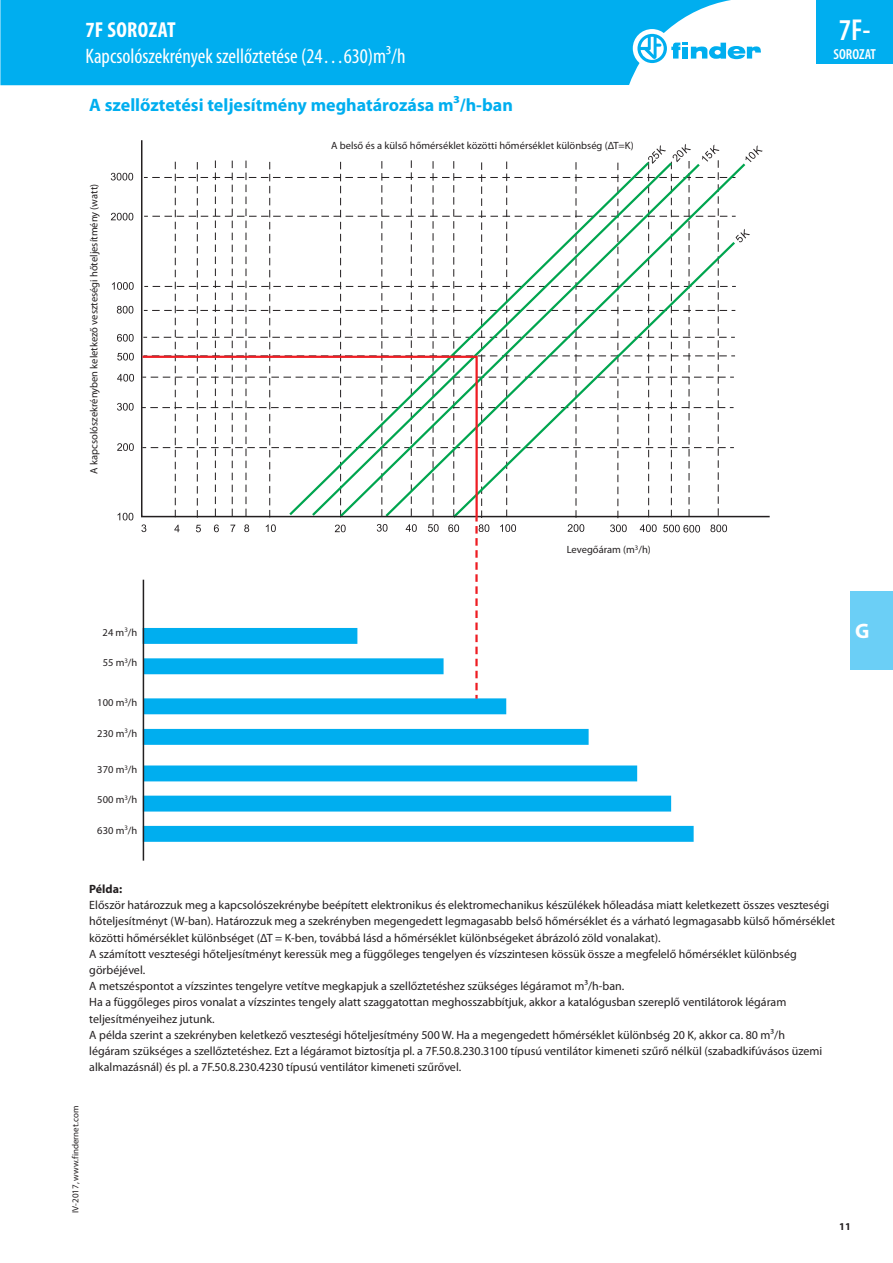
<style>
.page{position:relative;width:893px;height:1263px;background:#fff}
.page>*{position:absolute;margin:0;border:0;box-sizing:border-box;transform-origin:0 0}
.t1{font:600 condensed 30.3px "Myriad Pro";color:#fff}
.t2{font:700 condensed 21.75px "Myriad Pro";letter-spacing:.02em;color:#fff}
.t3{font:condensed 21px "Myriad Pro";color:#fff}
.t4{font:700 21px "Myriad Pro";color:#fff}
.t5{font:700 18px "Myriad Pro";color:#00aeef}
.t6{font:600 condensed 14.55px "Myriad Pro";color:#fff}
.t7{font:12px/16.2px "Myriad Pro";color:#231f20}
.t8{font:700 12px "Myriad Pro";color:#231f20}
.t9{font:10.5px "Myriad Pro";color:#231f20}
.t10{font:700 10.5px "Myriad Pro";color:#231f20}
.t11{font:9px "Myriad Pro";color:#231f20}
</style>
<div class="page">
<div style="left:0;top:0;width:731px;height:85px;background:#00aeef"></div>
<div style="left:851px;top:591px;width:42px;height:79px;background:#6bcff6"></div>
<div style="left:633px;top:29px;width:38px;height:39px;background:#fff;border-radius:50%"></div>
<svg style="left:637px;top:34px;width:124px;height:29px"></svg>
<div style="left:816px;top:0;width:77px;height:64px;background:#00aeef"></div>
<svg style="left:111px;top:173px;width:22px;height:7px"></svg>
<svg style="left:111px;top:213px;width:22px;height:7px"></svg>
<svg style="left:112px;top:282px;width:22px;height:8px"></svg>
<svg style="left:117px;top:306px;width:16px;height:8px"></svg>
<svg style="left:117px;top:334px;width:17px;height:8px"></svg>
<svg style="left:117px;top:353px;width:17px;height:7px"></svg>
<svg style="left:117px;top:374px;width:17px;height:8px"></svg>
<svg style="left:117px;top:403px;width:17px;height:8px"></svg>
<svg style="left:117px;top:443px;width:17px;height:8px"></svg>
<svg style="left:118px;top:513px;width:15px;height:7px"></svg>
<svg style="left:141px;top:140px;width:629px;height:721px"></svg>
<svg style="left:141px;top:144px;width:622px;height:555px"></svg>
<h2 class="t2" style="left:85px;top:17px;width:92px">7F SOROZAT</h2>
<h3 class="t3" style="left:85px;top:43px;width:322px">Kapcsolószekrények szellőztetése (24…630)m³/h</h3>
<h3 class="t5" style="left:89px;top:93px;width:425px">A szellőztetési teljesítmény meghatározása m³/h-ban</h3>
<p class="t9" style="left:331px;top:139px;width:304px">A belső és a külső hőmérséklet közötti hőmérséklet különbség (ΔT=K)</p>
<p class="t9" style="left:87px;top:474px;width:291px;rotate:-90deg">A kapcsolószekrényben keletkező veszteségi hőteljesítmény (watt)</p>
<p class="t9" style="left:103px;top:626px;width:36px">24 m<sup>3</sup>/h</p>
<p class="t9" style="left:103px;top:656px;width:36px">55 m<sup>3</sup>/h</p>
<p class="t9" style="left:97px;top:696px;width:42px">100 m<sup>3</sup>/h</p>
<p class="t9" style="left:97px;top:727px;width:42px">230 m<sup>3</sup>/h</p>
<p class="t9" style="left:97px;top:763px;width:42px">370 m<sup>3</sup>/h</p>
<p class="t9" style="left:97px;top:793px;width:42px">500 m<sup>3</sup>/h</p>
<p class="t9" style="left:97px;top:824px;width:42px">630 m<sup>3</sup>/h</p>
<p class="t9" style="left:567px;top:543px;width:86px">Levegőáram (m<sup>3</sup>/h)</p>
<h1 class="t1" style="left:839px;top:13px;width:33px">7F-</h1>
<p class="t6" style="left:834px;top:47px;width:44px">SOROZAT</p>
<h3 class="t4" style="left:855px;top:618px;width:16px">G</h3>
<p class="t8" style="left:89px;top:881px;width:34px">Példa:</p>
<p class="t7" style="left:89px;top:897px;width:747px">Először határozzuk meg a kapcsolószekrénybe beépített elektronikus és elektromechanikus készülékek hőleadása miatt keletkezett összes veszteségi hőteljesítményt (W-ban). Határozzuk meg a szekrényben megengedett legmagasabb belső hőmérséklet és a várható legmagasabb külső hőmérséklet közötti hőmérséklet különbséget (ΔT = K-ben, továbbá lásd a hőmérséklet különbségeket ábrázoló zöld vonalakat).<br>A számított veszteségi hőteljesítményt keressük meg a függőleges tengelyen és vízszintesen kössük össze a megfelelő hőmérséklet különbség görbéjével.<br>A metszéspontot a vízszintes tengelyre vetítve megkapjuk a szellőztetéshez szükséges légáramot m³/h-ban.<br>Ha a függőleges piros vonalat a vízszintes tengely alatt szaggatottan meghosszabbítjuk, akkor a katalógusban szereplő ventilátorok légáram teljesítményeihez jutunk.<br>A példa szerint a szekrényben keletkező veszteségi hőteljesítmény 500 W. Ha a megengedett hőmérséklet különbség 20 K, akkor ca. 80 m³/h<br>légáram szükséges a szellőztetéshez. Ezt a légáramot biztosítja pl. a 7F.50.8.230.3100 típusú ventilátor kimeneti szűrő nélkül (szabadkifúvásos üzemi alkalmazásnál) és pl. a 7F.50.8.230.4230 típusú ventilátor kimeneti szűrővel.</p>
<p class="t11" style="left:70px;top:1213px;width:108px;rotate:-90deg">IV-2017, www.findernet.com</p>
<p class="t10" style="left:839px;top:1219px;width:13px">11</p>
</div>
